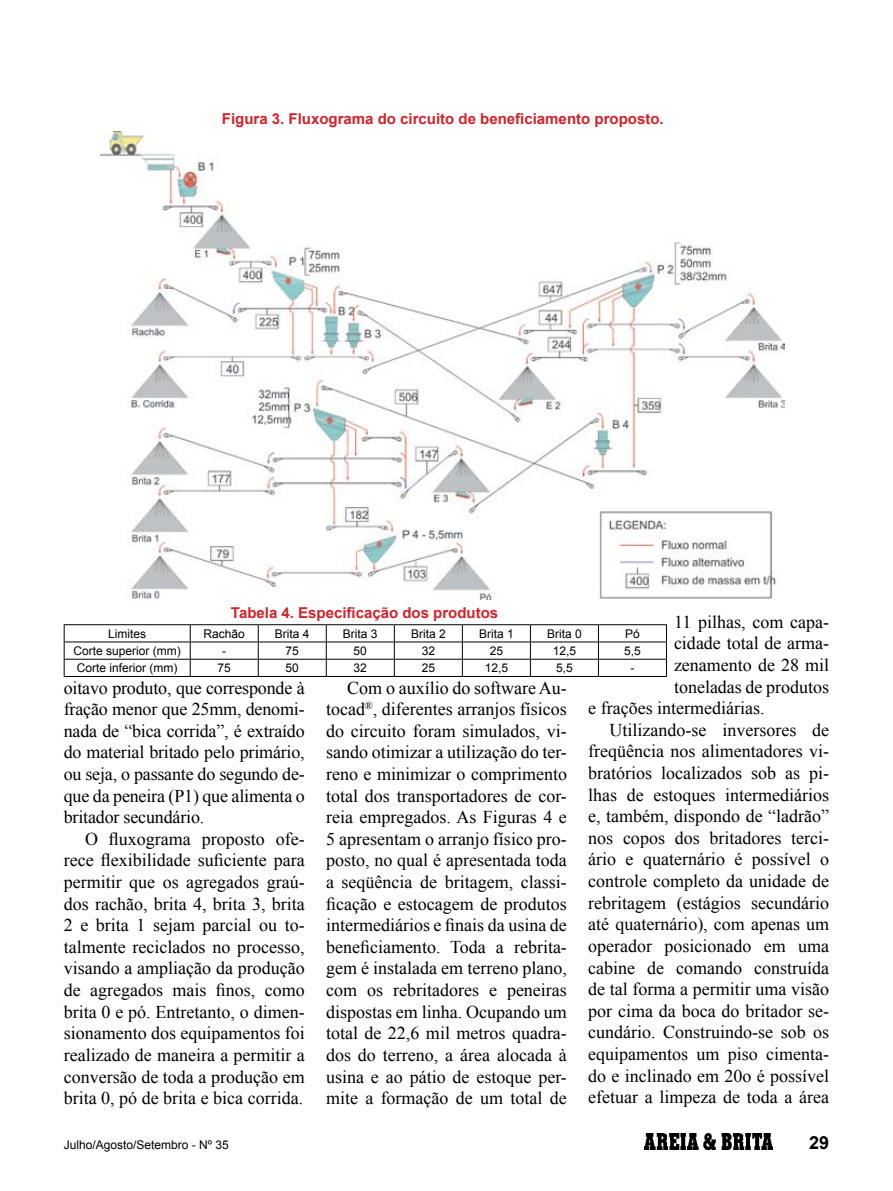
<style>
.page{position:relative;width:893px;height:1191px;background:#fff}
.page>*{position:absolute;margin:0;border:0;box-sizing:border-box;transform-origin:0 0}
.t1{font:18px/21.6px "Times New Roman";color:#000;text-align:justify}
.t2{font:700 18px "Arial";color:#000}
.t3{font:700 15px "Arial";color:#d2232a}
.t4{font:12px "Arial";color:#000}
</style>
<div class="page">
<img style="left:645px;top:1133px;width:127px;height:16px">
<img style="left:100px;top:131px;width:685px;height:468px">
<hr style="left:190px;top:624px;width:68px;height:1px;background:#000">
<hr style="left:258px;top:624px;width:68px;height:1px;background:#000">
<hr style="left:326px;top:624px;width:68px;height:1px;background:#000">
<hr style="left:394px;top:624px;width:68px;height:1px;background:#000">
<hr style="left:462px;top:624px;width:68px;height:1px;background:#000">
<hr style="left:530px;top:624px;width:68px;height:1px;background:#000">
<hr style="left:598px;top:624px;width:69px;height:1px;background:#000">
<hr style="left:64px;top:641px;width:126px;height:1px;background:#000">
<hr style="left:190px;top:641px;width:68px;height:1px;background:#000">
<hr style="left:258px;top:641px;width:68px;height:1px;background:#000">
<hr style="left:326px;top:641px;width:68px;height:1px;background:#000">
<hr style="left:394px;top:641px;width:68px;height:1px;background:#000">
<hr style="left:462px;top:641px;width:68px;height:1px;background:#000">
<hr style="left:530px;top:641px;width:68px;height:1px;background:#000">
<hr style="left:598px;top:641px;width:69px;height:1px;background:#000">
<hr style="left:64px;top:659px;width:126px;height:1px;background:#000">
<hr style="left:190px;top:659px;width:68px;height:1px;background:#000">
<svg style="left:190px;top:625px;width:1px;height:51px"></svg>
<hr style="left:258px;top:659px;width:68px;height:1px;background:#000">
<svg style="left:258px;top:625px;width:1px;height:51px"></svg>
<hr style="left:326px;top:659px;width:68px;height:1px;background:#000">
<svg style="left:326px;top:625px;width:1px;height:51px"></svg>
<hr style="left:394px;top:659px;width:68px;height:1px;background:#000">
<svg style="left:394px;top:625px;width:1px;height:51px"></svg>
<hr style="left:462px;top:659px;width:68px;height:1px;background:#000">
<svg style="left:462px;top:625px;width:1px;height:51px"></svg>
<hr style="left:530px;top:659px;width:68px;height:1px;background:#000">
<svg style="left:530px;top:625px;width:1px;height:51px"></svg>
<hr style="left:598px;top:659px;width:69px;height:1px;background:#000">
<svg style="left:598px;top:625px;width:1px;height:51px"></svg>
<svg style="left:666px;top:625px;width:1px;height:51px"></svg>
<hr style="left:64px;top:676px;width:126px;height:1px;background:#000">
<hr style="left:190px;top:676px;width:68px;height:1px;background:#000">
<hr style="left:258px;top:676px;width:68px;height:1px;background:#000">
<hr style="left:326px;top:676px;width:68px;height:1px;background:#000">
<hr style="left:394px;top:676px;width:68px;height:1px;background:#000">
<hr style="left:462px;top:676px;width:68px;height:1px;background:#000">
<hr style="left:530px;top:676px;width:68px;height:1px;background:#000">
<hr style="left:598px;top:676px;width:69px;height:1px;background:#000">
<svg style="left:64px;top:625px;width:1px;height:51px"></svg>
<hr style="left:64px;top:624px;width:126px;height:1px;background:#000">
<p class="t3" style="left:222px;top:109px;width:443px">Figura 3. Fluxograma do circuito de beneficiamento proposto.</p>
<p class="t3" style="left:231px;top:603px;width:269px">Tabela 4. Especificação dos produtos</p>
<p class="t1" style="left:674px;top:610px;width:157px">11 pilhas, com capa-</p>
<p class="t1" style="left:674px;top:632px;width:157px">cidade total de arma-</p>
<p class="t1" style="left:674px;top:654px;width:157px">zenamento de 28 mil</p>
<p class="t1" style="left:674px;top:675px;width:157px">toneladas de produtos</p>
<p class="t1" style="left:588px;top:697px;width:178px">e frações intermediárias.</p>
<p class="t1" style="left:609px;top:718px;width:221px">Utilizando-se inversores de</p>
<p class="t1" style="left:588px;top:740px;width:242px">freqüência nos alimentadores vi-</p>
<p class="t1" style="left:588px;top:762px;width:242px">bratórios localizados sob as pi-</p>
<p class="t1" style="left:588px;top:783px;width:242px">lhas de estoques intermediários</p>
<p class="t1" style="left:588px;top:805px;width:242px">e, também, dispondo de “ladrão”</p>
<p class="t1" style="left:588px;top:826px;width:242px">nos copos dos britadores terci-</p>
<p class="t1" style="left:588px;top:848px;width:242px">ário e quaternário é possível o</p>
<p class="t1" style="left:588px;top:870px;width:242px">controle completo da unidade de</p>
<p class="t1" style="left:588px;top:891px;width:242px">rebritagem (estágios secundário</p>
<p class="t1" style="left:588px;top:913px;width:242px">até quaternário), com apenas um</p>
<p class="t1" style="left:588px;top:934px;width:242px">operador posicionado em uma</p>
<p class="t1" style="left:588px;top:956px;width:242px">cabine de comando construída</p>
<p class="t1" style="left:588px;top:978px;width:242px">de tal forma a permitir uma visão</p>
<p class="t1" style="left:588px;top:999px;width:242px">por cima da boca do britador se-</p>
<p class="t1" style="left:588px;top:1021px;width:242px">cundário. Construindo-se sob os</p>
<p class="t1" style="left:588px;top:1042px;width:242px">equipamentos um piso cimenta-</p>
<p class="t1" style="left:588px;top:1064px;width:242px">do e inclinado em 20o é possível</p>
<p class="t1" style="left:588px;top:1086px;width:242px">efetuar a limpeza de toda a área</p>
<p class="t4" style="left:108px;top:625px;width:40px">Limites</p>
<p class="t4" style="left:204px;top:625px;width:43px">Rachão</p>
<p class="t4" style="left:275px;top:625px;width:36px">Brita 4</p>
<p class="t4" style="left:343px;top:625px;width:36px">Brita 3</p>
<p class="t4" style="left:411px;top:625px;width:36px">Brita 2</p>
<p class="t4" style="left:479px;top:625px;width:36px">Brita 1</p>
<p class="t4" style="left:547px;top:625px;width:36px">Brita 0</p>
<p class="t4" style="left:625px;top:625px;width:16px">Pó</p>
<p class="t4" style="left:74px;top:643px;width:109px">Corte superior (mm)</p>
<p class="t4" style="left:222px;top:643px;width:5px">-</p>
<p class="t4" style="left:286px;top:643px;width:15px">75</p>
<p class="t4" style="left:354px;top:643px;width:15px">50</p>
<p class="t4" style="left:422px;top:643px;width:15px">32</p>
<p class="t4" style="left:490px;top:643px;width:15px">25</p>
<p class="t4" style="left:553px;top:643px;width:25px">12,5</p>
<p class="t4" style="left:624px;top:643px;width:18px">5,5</p>
<p class="t4" style="left:77px;top:660px;width:102px">Corte inferior (mm)</p>
<p class="t4" style="left:218px;top:660px;width:15px">75</p>
<p class="t4" style="left:286px;top:660px;width:15px">50</p>
<p class="t4" style="left:354px;top:660px;width:15px">32</p>
<p class="t4" style="left:422px;top:660px;width:15px">25</p>
<p class="t4" style="left:485px;top:660px;width:25px">12,5</p>
<p class="t4" style="left:556px;top:660px;width:18px">5,5</p>
<p class="t4" style="left:630px;top:660px;width:5px">-</p>
<p class="t1" style="left:326px;top:676px;width:242px;text-indent:21px">Com o auxílio do software Au&shy;tocad<sup>®</sup>, diferentes arranjos físicos do circuito foram simulados, vi&shy;sando otimizar a utilização do ter&shy;reno e minimizar o comprimento total dos transportadores de cor&shy;reia empregados. As Figuras 4 e 5 apresentam o arranjo físico pro&shy;posto, no qual é apresentada toda a seqüência de britagem, classi&shy;ficação e estocagem de produtos intermediários e finais da usina de beneficiamento. Toda a rebrita&shy;gem é instalada em terreno plano, com os rebritadores e peneiras dispostas em linha. Ocupando um total de 22,6 mil metros quadra&shy;dos do terreno, a área alocada à usina e ao pátio de estoque per&shy;mite a formação de um total de</p>
<p class="t1" style="left:64px;top:676px;width:243px">oitavo produto, que corresponde à fração menor que 25mm, denomi&shy;nada de “bica corrida”, é extraído do material britado pelo primário, ou seja, o passante do segundo de&shy;que da peneira (P1) que alimenta o britador secundário.</p>
<p class="t1" style="left:64px;top:827px;width:242px;text-indent:21px">O fluxograma proposto ofe&shy;rece flexibilidade suficiente para permitir que os agregados graú&shy;dos rachão, brita 4, brita 3, brita 2 e brita 1 sejam parcial ou to&shy;talmente reciclados no processo, visando a ampliação da produção de agregados mais finos, como brita 0 e pó. Entretanto, o dimen&shy;sionamento dos equipamentos foi realizado de maneira a permitir a conversão de toda a produção em brita 0, pó de brita e bica corrida.</p>
<p class="t4" style="left:64px;top:1136px;width:167px">Julho/Agosto/Setembro - Nº 35</p>
<p class="t2" style="left:809px;top:1130px;width:20px">29</p>
</div>
